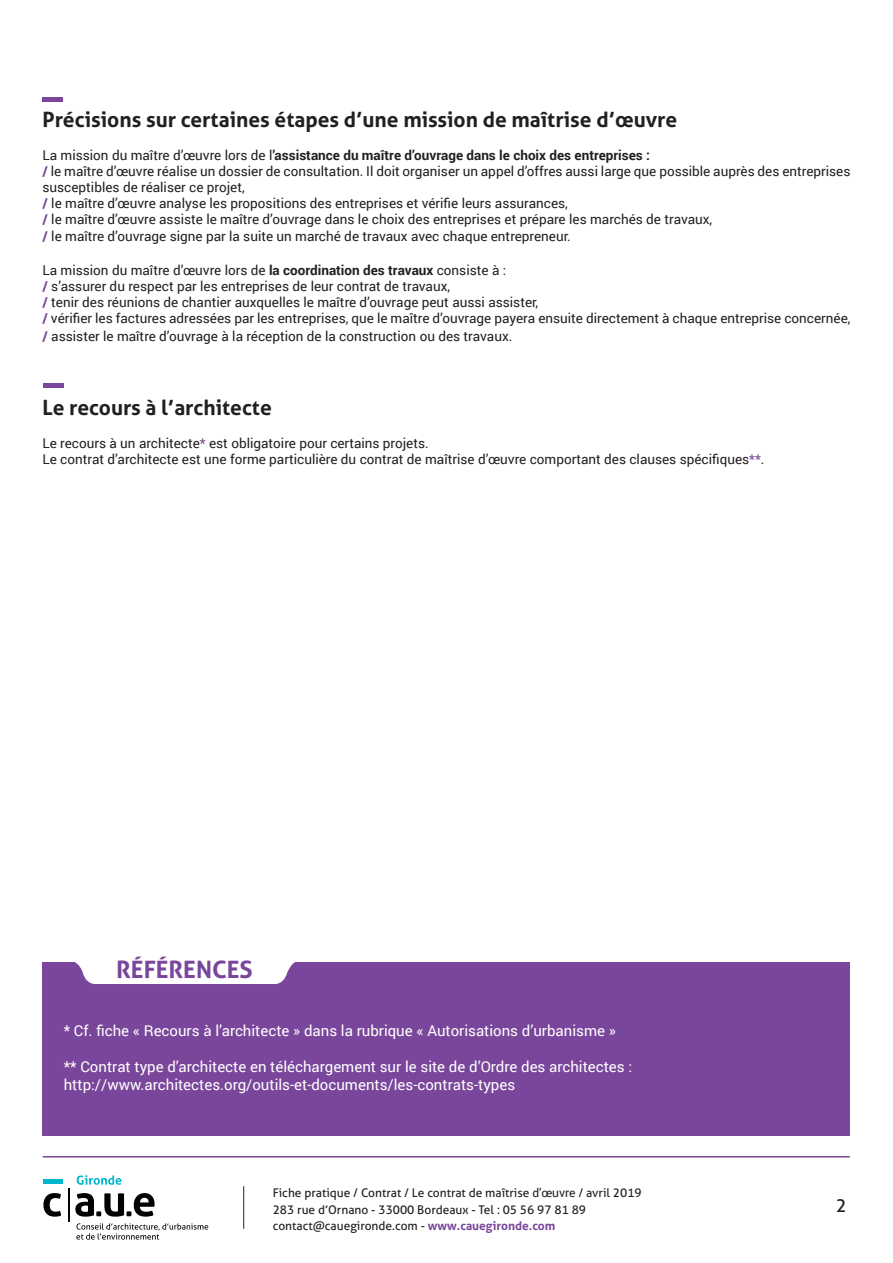
<style>
.page{position:relative;width:893px;height:1263px;background:#fff}
.page>*{position:absolute;margin:0;border:0;box-sizing:border-box;transform-origin:0 0}
.t1{font:700 24px "Aller";color:#79469b}
.t2{font:700 21px "Aller";color:#231f20}
.t3{font:18px "Aller";color:#231f20}
.t4{font:15px "Roboto";color:#fff}
.t5{font:13.5px/16.2px "Roboto";color:#231f20}
.t6{font:700 13.5px "Roboto";color:#231f20}
.t7{font:12px "Aller";color:#231f20}
.s1{font-weight:400}
.s2{font-weight:700;color:#79469b}
.s3{font-weight:700}
.s4{color:#79469b}
.s5{font-family:"Roboto"}
</style>
<div class="page">
<hr style="left:243px;top:1186px;width:1px;height:43px;background:#231f20">
<hr style="left:43px;top:1156px;width:807px;height:1px;background:#79469b">
<hr style="left:68px;top:1188px;width:1px;height:34px;background:#010203">
<svg style="left:43px;top:1193px;width:18px;height:23px"></svg>
<svg style="left:75px;top:1193px;width:80px;height:23px"></svg>
<div style="left:43px;top:1179px;width:19px;height:5px;background:#00b7ce"></div>
<svg style="left:76px;top:1223px;width:132px;height:16px"></svg>
<svg style="left:77px;top:1175px;width:44px;height:10px"></svg>
<div style="left:43px;top:962px;width:807px;height:173px;background:#79469b"></div>
<svg style="left:75px;top:962px;width:220px;height:22px;background:#f5f1f7"></svg>
<div style="left:43px;top:97px;width:20px;height:5px;background:#79469b"></div>
<div style="left:44px;top:383px;width:20px;height:5px;background:#79469b"></div>
<p class="t2" style="left:43px;top:107px;width:636px">Précisions sur certaines étapes d’une mission de maîtrise d’œuvre</p>
<p class="t6" style="left:43px;top:145px;width:609px"><span class="s1">La mission du maître d’œuvre lors de l</span>’assistance du maître d’ouvrage dans le choix des entreprises :</p>
<p class="t5" style="left:43px;top:162px;width:809px"><span class="s2">/</span> le maître d’œuvre réalise un dossier de consultation. Il doit organiser un appel d’offres aussi large que possible auprès des entreprises susceptibles de réaliser ce projet,</p>
<p class="t5" style="left:43px;top:195px;width:527px"><span class="s2">/</span> le maître d’œuvre analyse les propositions des entreprises et vérifie leurs assurances,</p>
<p class="t5" style="left:43px;top:211px;width:671px"><span class="s2">/</span> le maître d’œuvre assiste le maître d’ouvrage dans le choix des entreprises et prépare les marchés de travaux,</p>
<p class="t5" style="left:43px;top:227px;width:530px"><span class="s2">/</span> le maître d’ouvrage signe par la suite un marché de travaux avec chaque entrepreneur.</p>
<p class="t5" style="left:43px;top:261px;width:465px">La mission du maître d’œuvre lors de <span class="s3">la coordination des travaux</span> consiste à :</p>
<p class="t5" style="left:43px;top:277px;width:409px"><span class="s2">/</span> s’assurer du respect par les entreprises de leur contrat de travaux,</p>
<p class="t5" style="left:43px;top:294px;width:497px"><span class="s2">/</span> tenir des réunions de chantier auxquelles le maître d’ouvrage peut aussi assister,</p>
<p class="t5" style="left:43px;top:310px;width:809px"><span class="s2">/</span> vérifier les factures adressées par les entreprises, que le maître d’ouvrage payera ensuite directement à chaque entreprise concernée,</p>
<p class="t5" style="left:43px;top:328px;width:471px"><span class="s2">/</span> assister le maître d’ouvrage à la réception de la construction ou des travaux.</p>
<p class="t2" style="left:43px;top:395px;width:231px">Le recours à l’architecte</p>
<p class="t5" style="left:43px;top:434px;width:388px">Le recours à un architecte<span class="s4">*</span> est obligatoire pour certains projets.</p>
<p class="t5" style="left:43px;top:450px;width:723px">Le contrat d’architecte est une forme particulière du contrat de maîtrise d’œuvre comportant des clauses spécifiques<span class="s4">**</span>.</p>
<h1 class="t1" style="left:116px;top:955px;width:138px">RÉFÉRENCES</h1>
<p class="t4" style="left:64px;top:1020px;width:554px">* Cf. fiche « Recours à l’architecte » dans la rubrique « Autorisations d’urbanisme »</p>
<p class="t4" style="left:64px;top:1056px;width:570px">** Contrat type d’architecte en téléchargement sur le site de d’Ordre des architectes :</p>
<p class="t4" style="left:64px;top:1074px;width:453px">http://www.architectes.org/outils-et-documents/les-contrats-types</p>
<p class="t7" style="left:273px;top:1186px;width:370px">Fiche pratique / Contrat / Le contrat de maîtrise <span class="s5">d’œuvre</span> / avril 2019</p>
<p class="t7" style="left:273px;top:1202px;width:315px">283 rue d’Ornano - 33000 Bordeaux - Tel : 05 56 97 81 89</p>
<p class="t7" style="left:273px;top:1219px;width:284px">contact@cauegironde.com - <span class="s2">www.cauegironde.com</span></p>
<p class="t3" style="left:836px;top:1195px;width:12px">2</p>
</div>
